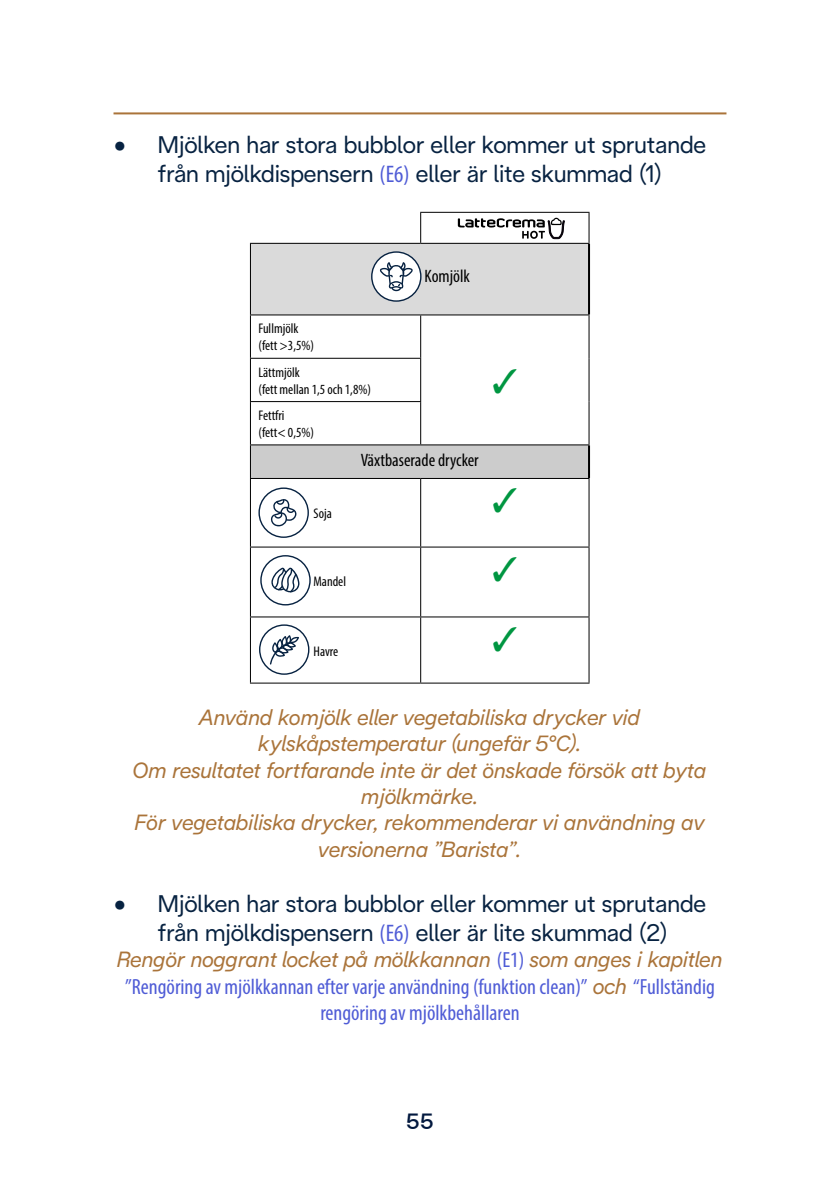
<style>
.page{position:relative;width:840px;height:1191px;background:#fff}
.page>*{position:absolute;margin:0;border:0;box-sizing:border-box;transform-origin:0 0}
.t1{font:24px/28.8px "De Longhi Sans";color:#072241;text-align:center}
.risposta_FAQ{font:italic 22px/26.4px "De Longhi Sans";color:#aa743a;text-align:center}
.risposta_FAQ-2{font:condensed 22px/26.4px "Myriad Pro";color:#4f5cd6;text-align:center}
.t2{font:500 22px "De Longhi Sans";color:#02183e}
.testo{font:condensed 18px "Myriad Pro";color:#000}
.testo-2{font:condensed 14px "Myriad Pro";color:#000}
.s1{font-family:"Myriad Pro";font-stretch:condensed;color:#4f5cd6}
.s2{font-family:"De Longhi Sans";font-style:italic;font-stretch:normal;color:#aa743a}
</style>
<div class="page">
<hr style="left:113px;top:112px;width:613px;height:2px;background:#aa743a">
<div style="left:250px;top:243px;width:338px;height:72px;background:#dadada"></div>
<div style="left:250px;top:445px;width:338px;height:33px;background:#ccc"></div>
<hr style="left:587px;top:244px;width:2px;height:70px;background:#000">
<hr style="left:587px;top:445px;width:2px;height:33px;background:#000">
<hr style="left:250px;top:244px;width:1px;height:70px;background:#000">
<hr style="left:250px;top:314px;width:170px;height:1px;background:#000">
<hr style="left:250px;top:315px;width:1px;height:43px;background:#000">
<hr style="left:420px;top:314px;width:169px;height:1px;background:#000">
<hr style="left:420px;top:315px;width:1px;height:43px;background:#000">
<hr style="left:588px;top:315px;width:1px;height:43px;background:#000">
<hr style="left:250px;top:358px;width:171px;height:1px;background:#000">
<hr style="left:250px;top:359px;width:1px;height:42px;background:#000">
<hr style="left:420px;top:359px;width:1px;height:42px;background:#000">
<hr style="left:588px;top:358px;width:1px;height:43px;background:#000">
<hr style="left:250px;top:401px;width:171px;height:1px;background:#000">
<hr style="left:250px;top:402px;width:1px;height:42px;background:#000">
<hr style="left:420px;top:402px;width:1px;height:42px;background:#000">
<hr style="left:588px;top:401px;width:1px;height:43px;background:#000">
<hr style="left:250px;top:444px;width:170px;height:1px;background:#000">
<hr style="left:250px;top:445px;width:1px;height:33px;background:#000">
<hr style="left:420px;top:444px;width:169px;height:1px;background:#000">
<hr style="left:250px;top:478px;width:170px;height:1px;background:#000">
<hr style="left:250px;top:479px;width:1px;height:67px;background:#000">
<hr style="left:420px;top:478px;width:169px;height:1px;background:#000">
<hr style="left:420px;top:479px;width:1px;height:67px;background:#000">
<hr style="left:588px;top:479px;width:1px;height:67px;background:#000">
<hr style="left:250px;top:546px;width:170px;height:1px;background:#000">
<hr style="left:250px;top:547px;width:1px;height:69px;background:#000">
<hr style="left:420px;top:546px;width:169px;height:1px;background:#000">
<hr style="left:420px;top:547px;width:1px;height:69px;background:#000">
<hr style="left:588px;top:547px;width:1px;height:69px;background:#000">
<hr style="left:250px;top:616px;width:170px;height:1px;background:#000">
<hr style="left:250px;top:617px;width:1px;height:65px;background:#000">
<hr style="left:420px;top:616px;width:169px;height:1px;background:#000">
<hr style="left:420px;top:617px;width:1px;height:65px;background:#000">
<hr style="left:588px;top:617px;width:1px;height:65px;background:#000">
<hr style="left:250px;top:682px;width:170px;height:1px;background:#000">
<hr style="left:420px;top:682px;width:169px;height:1px;background:#000">
<hr style="left:420px;top:212px;width:169px;height:1px;background:#000">
<hr style="left:588px;top:213px;width:1px;height:30px;background:#000">
<hr style="left:420px;top:243px;width:169px;height:1px;background:#000">
<hr style="left:420px;top:213px;width:1px;height:30px;background:#000">
<hr style="left:250px;top:243px;width:170px;height:1px;background:#000">
<svg style="left:457px;top:218px;width:107px;height:21px"></svg>
<svg style="left:371px;top:251px;width:50px;height:51px"></svg>
<svg style="left:258px;top:487px;width:51px;height:51px"></svg>
<svg style="left:260px;top:555px;width:50px;height:50px"></svg>
<svg style="left:259px;top:625px;width:50px;height:50px"></svg>
<p class="t1" style="left:113px;top:130px;width:594px">• Mjölken har stora bubblor eller kommer ut sprutande från mjölkdispensern <span class="s1">(E6)</span> eller är lite skummad (1)</p>
<p class="testo" style="left:424px;top:266px;width:47px">Komjölk</p>
<p class="testo-2" style="left:258px;top:320px;width:41px">Fullmjölk</p>
<p class="testo-2" style="left:258px;top:337px;width:57px">(fett &gt;3,5%)</p>
<p class="testo-2" style="left:258px;top:364px;width:43px">Lättmjölk</p>
<p class="testo-2" style="left:258px;top:380px;width:114px">(fett mellan 1,5 och 1,8%)</p>
<p class="testo-2" style="left:258px;top:407px;width:28px">Fettfri</p>
<p class="testo-2" style="left:258px;top:424px;width:57px">(fett&lt; 0,5%)</p>
<p class="testo" style="left:360px;top:449px;width:119px">Växtbaserade drycker</p>
<p class="testo-2" style="left:313px;top:504px;width:20px">Soja</p>
<p class="testo-2" style="left:313px;top:573px;width:34px">Mandel</p>
<p class="testo-2" style="left:313px;top:643px;width:26px">Havre</p>
<p class="risposta_FAQ" style="left:199px;top:704px;width:442px">Använd komjölk eller vegetabiliska drycker vid kylskåpstemperatur (ungefär 5°C).</p>
<p class="risposta_FAQ" style="left:133px;top:757px;width:574px">Om resultatet fortfarande inte är det önskade försök att byta mjölkmärke.</p>
<p class="risposta_FAQ" style="left:135px;top:810px;width:571px">För vegetabiliska drycker, rekommenderar vi användning av versionerna ”Barista”.</p>
<p class="t1" style="left:113px;top:888px;width:594px">• Mjölken har stora bubblor eller kommer ut sprutande från mjölkdispensern <span class="s1">(E6)</span> eller är lite skummad (2)</p>
<p class="risposta_FAQ-2" style="left:117px;top:946px;width:607px"><span class="s2">Rengör noggrant locket på mölkkannan</span> (E1) <span class="s2">som anges i kapitlen </span>”Rengöring av mjölkkannan efter varje användning (funktion clean)” <span class="s2">och</span> “Fullständig rengöring av mjölkbehållaren</p>
<p class="t2" style="left:406px;top:1108px;width:30px">55</p>
</div>
